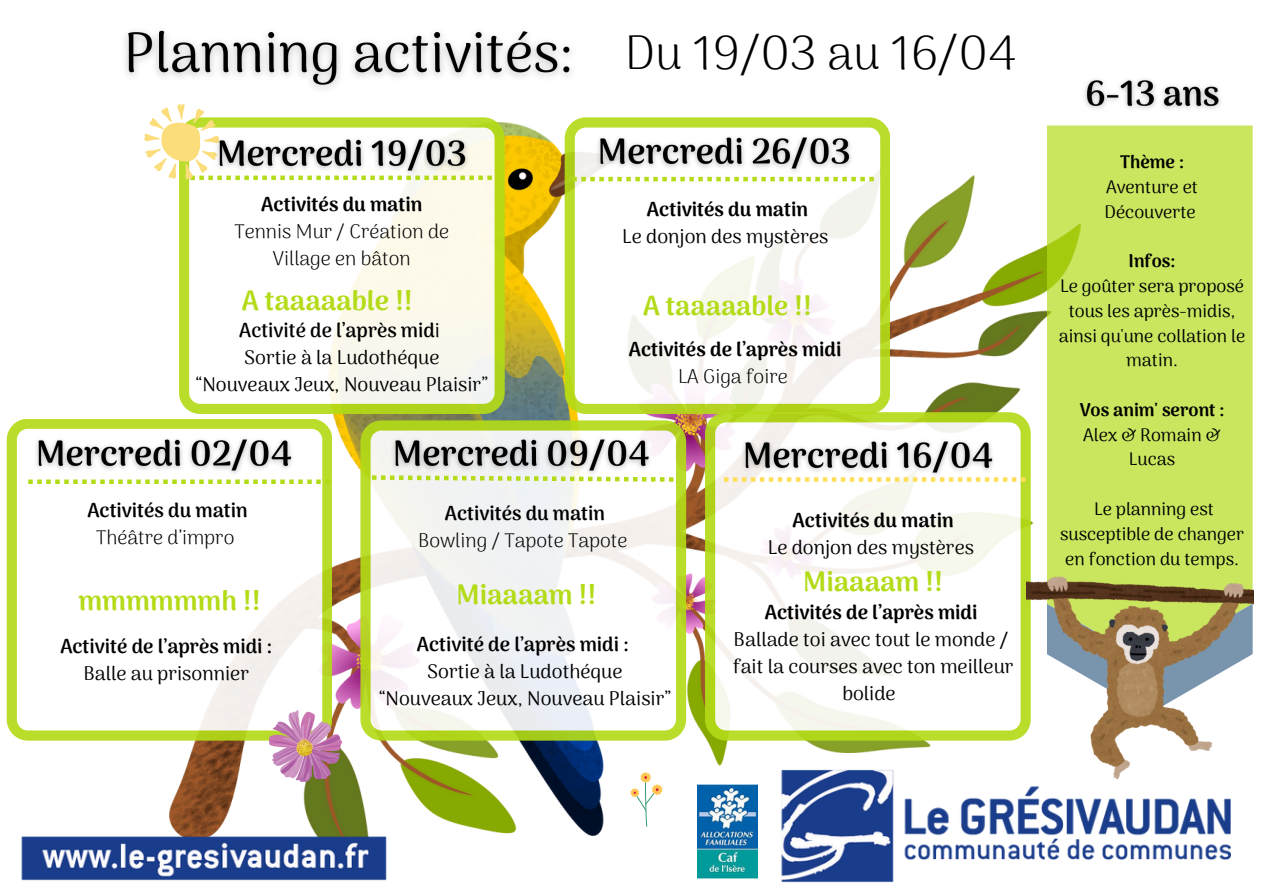
<style>
.page{position:relative;width:1263px;height:894px;background:#fff}
.page>*{position:absolute;margin:0;border:0;box-sizing:border-box;transform-origin:0 0}
.t1{font:300 48px "Arima Madurai";color:#000}
.t2{font:900 27.3px "Arima Madurai";color:#b3db17}
.t3{font:900 27px "Arima Madurai";color:#b3db17}
.t4{font:19.8px/27px "Arima Madurai";color:#000;text-align:center}
.t5{font:900 19.8px "Arima Madurai";color:#000}
.t6{font:300 19.8px/27px "Arima Madurai";color:#000;text-align:center}
.t7{font:800 19.8px "Arima Madurai";color:#000}
.t8{font:700 19.8px "Arima Madurai";color:#000}
.t9{font:18px/24.8px "Arima Madurai";color:#000;text-align:center}
.t10{font:900 18px "Arima Madurai";color:#000}
.s1{font-weight:400}
</style>
<div class="page">
<img style="left:332px;top:123px;width:715px;height:584px">
<img style="left:21px;top:707px;width:1210px;height:175px">
<img style="left:698px;top:784px;width:59px;height:93px">
<svg style="left:360px;top:420px;width:326px;height:320px"></svg>
<div style="left:1047px;top:125px;width:206px;height:451px;background:#cae65f"></div>
<svg style="left:179px;top:119px;width:325px;height:295px"></svg>
<svg style="left:565px;top:117px;width:325px;height:297px"></svg>
<svg style="left:7px;top:419px;width:325px;height:321px"></svg>
<svg style="left:572px;top:177px;width:302px;height:4px"></svg>
<svg style="left:28px;top:479px;width:302px;height:5px"></svg>
<svg style="left:705px;top:412px;width:326px;height:328px"></svg>
<svg style="left:724px;top:477px;width:301px;height:4px"></svg>
<svg style="left:144px;top:104px;width:348px;height:76px"></svg>
<svg style="left:630px;top:771px;width:33px;height:55px"></svg>
<img style="left:269px;top:710px;width:72px;height:71px">
<svg style="left:372px;top:475px;width:306px;height:6px"></svg>
<img style="left:1027px;top:576px;width:226px;height:223px">
<img style="left:125px;top:30px;width:446px;height:59px">
<img style="left:30px;top:427px;width:270px;height:58px">
<img style="left:211px;top:128px;width:263px;height:58px">
<img style="left:1078px;top:79px;width:149px;height:47px">
<img style="left:736px;top:429px;width:266px;height:58px">
<img style="left:591px;top:126px;width:267px;height:58px">
<img style="left:386px;top:427px;width:273px;height:58px">
<h4 class="t5" style="left:261px;top:193px;width:163px">Activités du matin</h4>
<p class="t6" style="left:234px;top:218px;width:216px">Tennis Mur / Création de<br>Village en bâton</p>
<p class="t2" style="left:242px;top:284px;width:173px">A taaaaable !!</p>
<h4 class="t8" style="left:239px;top:318px;width:202px">Activité de l’après mid<span class="s1">i</span></h4>
<p class="t4" style="left:244px;top:343px;width:197px">Sortie à la Ludothéque</p>
<p class="t4" style="left:196px;top:370px;width:293px">“Nouveaux Jeux, Nouveau Plaisir”</p>
<h2 class="t1" style="left:625px;top:24px;width:393px">Du 19/03 au 16/04</h2>
<p class="t5" style="left:647px;top:197px;width:163px">Activités du matin</p>
<p class="t4" style="left:622px;top:222px;width:208px">Le donjon des mystères</p>
<p class="t3" style="left:643px;top:290px;width:170px">A taaaaable !!</p>
<p class="t5" style="left:629px;top:338px;width:214px">Activités de l’après midi</p>
<h4 class="t6" style="left:678px;top:363px;width:111px">LA Giga foire</h4>
<p class="t7" style="left:87px;top:498px;width:162px">Activités du matin</p>
<p class="t6" style="left:96px;top:523px;width:140px">Théâtre d’impro</p>
<p class="t2" style="left:78px;top:584px;width:184px">mmmmmmh !!</p>
<p class="t7" style="left:60px;top:634px;width:213px">Activité de l’après midi :</p>
<p class="t4" style="left:83px;top:659px;width:167px">Balle au prisonnier</p>
<p class="t7" style="left:445px;top:501px;width:162px">Activités du matin</p>
<p class="t6" style="left:418px;top:527px;width:211px">Bowling / Tapote Tapote</p>
<p class="t2" style="left:456px;top:578px;width:142px">Miaaaam !!</p>
<p class="t7" style="left:417px;top:632px;width:213px">Activité de l’après midi :</p>
<p class="t4" style="left:427px;top:657px;width:197px">Sortie à la Ludothéque</p>
<h4 class="t4" style="left:379px;top:684px;width:293px">“Nouveaux Jeux, Nouveau Plaisir”</h4>
<p class="t5" style="left:792px;top:508px;width:163px">Activités du matin</p>
<p class="t4" style="left:768px;top:533px;width:208px">Le donjon des mystères</p>
<p class="t2" style="left:803px;top:565px;width:142px">Miaaaam !!</p>
<p class="t5" style="left:765px;top:600px;width:214px">Activités de l’après midi</p>
<p class="t4" style="left:734px;top:625px;width:277px">Ballade toi avec tout le monde /</p>
<p class="t4" style="left:733px;top:652px;width:282px">fait la courses avec ton meilleur bolide</p>
<p class="t10" style="left:1120px;top:151px;width:65px">Thème :</p>
<p class="t9" style="left:1104px;top:174px;width:95px;text-align:left">Aventure et<br>Découverte</p>
<p class="t10" style="left:1128px;top:250px;width:49px">Infos:</p>
<p class="t9" style="left:1059px;top:273px;width:188px">Le goûter sera proposé tous les après-midis, ainsi qu'une collation le matin.</p>
<p class="t10" style="left:1080px;top:399px;width:146px">Vos anim' seront :</p>
<p class="t9" style="left:1083px;top:422px;width:139px">Alex &amp; Romain &amp;<br>Lucas</p>
<p class="t9" style="left:1060px;top:496px;width:186px">Le planning est susceptible de changer en fonction du temps.</p>
</div>
